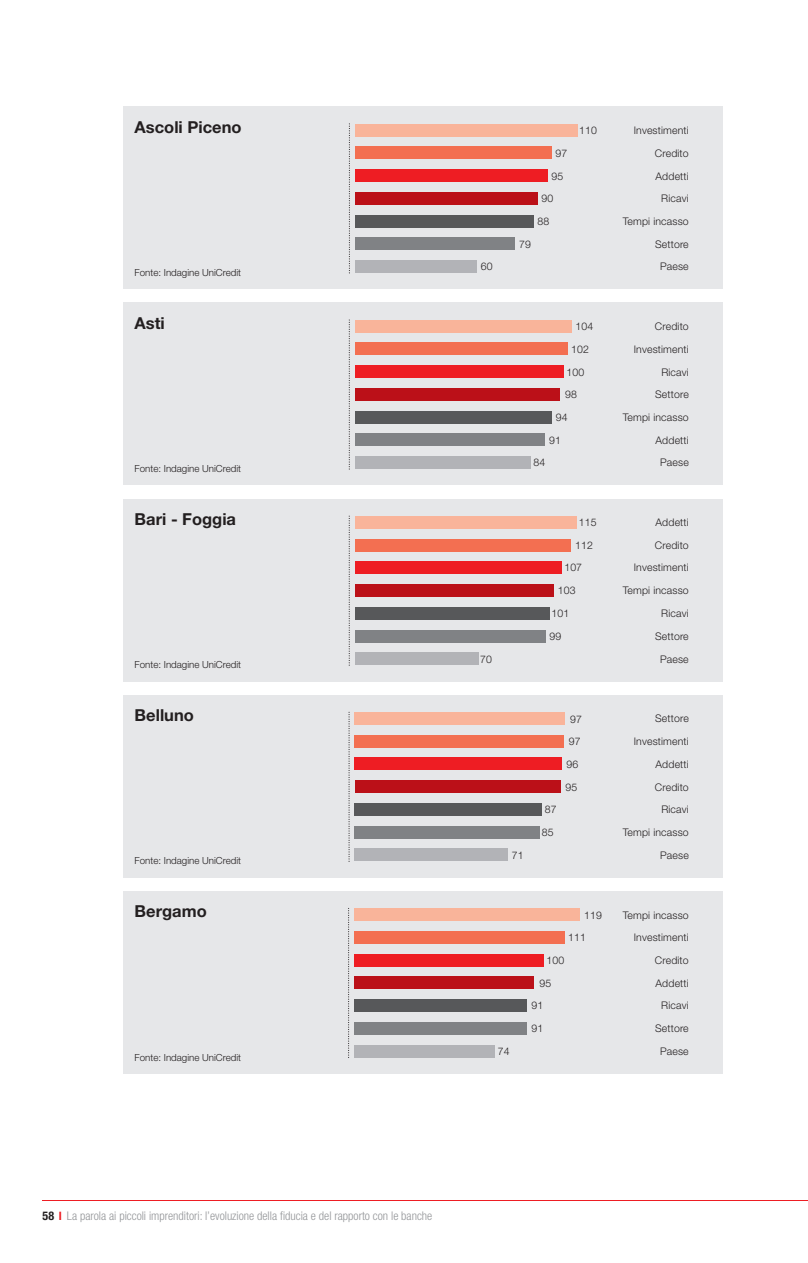
<style>
.page{position:relative;width:808px;height:1263px;background:#fff}
.page>*{position:absolute;margin:0;border:0;box-sizing:border-box;transform-origin:0 0}
.t1{font:700 16.5px "Helvetica Neue";color:#231f20}
.t2{font:300 condensed 12px "Helvetica Neue";color:#939598}
.t3{font:300 10.5px "Helvetica Neue";letter-spacing:.015em;color:#231f20}
.t4{font:300 9.75px "Helvetica Neue";color:#231f20}
.s1{font-weight:700;color:#231f20}
.s2{font-weight:700;font-size:11.7px;color:#ee1d23}
</style>
<div class="page">
<hr style="left:43px;top:1200px;width:765px;height:1px;background:#ee1d23">
<div style="left:123px;top:106px;width:600px;height:183px;background:#e6e7e9"></div>
<svg style="left:349px;top:124px;width:1px;height:149px"></svg>
<div style="left:355px;top:260px;width:122px;height:13px;background:#b2b3b7"></div>
<div style="left:355px;top:237px;width:160px;height:13px;background:#808285"></div>
<div style="left:355px;top:215px;width:178px;height:12px;background:#57585a"></div>
<div style="left:355px;top:192px;width:182px;height:13px;background:#bb1018"></div>
<div style="left:355px;top:169px;width:192px;height:13px;background:#ee1d23"></div>
<div style="left:355px;top:146px;width:196px;height:13px;background:#f36f51"></div>
<div style="left:355px;top:124px;width:223px;height:12px;background:#f9b49a"></div>
<div style="left:123px;top:302px;width:600px;height:183px;background:#e6e7e9"></div>
<svg style="left:349px;top:320px;width:1px;height:149px"></svg>
<div style="left:355px;top:456px;width:175px;height:13px;background:#b2b3b7"></div>
<div style="left:355px;top:433px;width:190px;height:13px;background:#808285"></div>
<div style="left:355px;top:411px;width:196px;height:12px;background:#57585a"></div>
<div style="left:355px;top:388px;width:204px;height:13px;background:#bb1018"></div>
<div style="left:355px;top:365px;width:209px;height:13px;background:#ee1d23"></div>
<div style="left:355px;top:342px;width:213px;height:13px;background:#f36f51"></div>
<div style="left:355px;top:320px;width:217px;height:12px;background:#f9b49a"></div>
<div style="left:123px;top:499px;width:600px;height:182px;background:#e6e7e9"></div>
<svg style="left:349px;top:516px;width:1px;height:149px"></svg>
<div style="left:355px;top:653px;width:123px;height:12px;background:#b2b3b7"></div>
<div style="left:355px;top:630px;width:191px;height:12px;background:#808285"></div>
<div style="left:355px;top:607px;width:194px;height:12px;background:#57585a"></div>
<div style="left:355px;top:584px;width:198px;height:13px;background:#bb1018"></div>
<div style="left:355px;top:562px;width:206px;height:12px;background:#ee1d23"></div>
<div style="left:355px;top:539px;width:216px;height:12px;background:#f36f51"></div>
<div style="left:355px;top:516px;width:221px;height:12px;background:#f9b49a"></div>
<div style="left:123px;top:695px;width:600px;height:182px;background:#e6e7e9"></div>
<svg style="left:348px;top:712px;width:2px;height:149px"></svg>
<div style="left:354px;top:849px;width:154px;height:12px;background:#b2b3b7"></div>
<div style="left:354px;top:826px;width:186px;height:12px;background:#808285"></div>
<div style="left:354px;top:803px;width:188px;height:13px;background:#57585a"></div>
<div style="left:354px;top:780px;width:206px;height:13px;background:#bb1018"></div>
<div style="left:354px;top:758px;width:208px;height:12px;background:#ee1d23"></div>
<div style="left:354px;top:735px;width:210px;height:13px;background:#f36f51"></div>
<div style="left:354px;top:712px;width:211px;height:13px;background:#f9b49a"></div>
<div style="left:123px;top:891px;width:600px;height:183px;background:#e6e7e9"></div>
<svg style="left:348px;top:908px;width:1px;height:148px"></svg>
<div style="left:354px;top:1045px;width:140px;height:12px;background:#b2b3b7"></div>
<div style="left:354px;top:1022px;width:172px;height:13px;background:#808285"></div>
<div style="left:354px;top:999px;width:172px;height:12px;background:#57585a"></div>
<div style="left:354px;top:976px;width:180px;height:13px;background:#bb1018"></div>
<div style="left:354px;top:954px;width:189px;height:12px;background:#ee1d23"></div>
<div style="left:354px;top:931px;width:210px;height:13px;background:#f36f51"></div>
<div style="left:354px;top:908px;width:225px;height:13px;background:#f9b49a"></div>
<h1 class="t1" style="left:135px;top:117px;width:108px">Ascoli Piceno</h1>
<p class="t3" style="left:634px;top:124px;width:56px">Investimenti</p>
<p class="t3" style="left:579px;top:124px;width:19px">110</p>
<p class="t4" style="left:135px;top:267px;width:108px">Fonte: Indagine UniCredit</p>
<p class="t3" style="left:481px;top:260px;width:13px">60</p>
<p class="t3" style="left:556px;top:147px;width:13px">97</p>
<p class="t3" style="left:552px;top:169px;width:13px">95</p>
<p class="t3" style="left:541px;top:192px;width:13px">90</p>
<p class="t3" style="left:537px;top:215px;width:13px">88</p>
<p class="t3" style="left:519px;top:238px;width:13px">79</p>
<p class="t3" style="left:655px;top:147px;width:35px">Credito</p>
<p class="t3" style="left:655px;top:169px;width:35px">Addetti</p>
<p class="t3" style="left:661px;top:192px;width:29px">Ricavi</p>
<p class="t3" style="left:623px;top:215px;width:68px">Tempi incasso</p>
<p class="t3" style="left:655px;top:238px;width:35px">Settore</p>
<p class="t3" style="left:660px;top:260px;width:30px">Paese</p>
<h1 class="t1" style="left:135px;top:313px;width:32px">Asti</h1>
<p class="t3" style="left:655px;top:320px;width:35px">Credito</p>
<p class="t3" style="left:575px;top:320px;width:19px">104</p>
<p class="t4" style="left:135px;top:463px;width:108px">Fonte: Indagine UniCredit</p>
<p class="t3" style="left:571px;top:343px;width:19px">102</p>
<p class="t3" style="left:634px;top:343px;width:56px">Investimenti</p>
<p class="t3" style="left:566px;top:365px;width:19px">100</p>
<p class="t3" style="left:661px;top:365px;width:29px">Ricavi</p>
<p class="t3" style="left:565px;top:388px;width:13px">98</p>
<p class="t3" style="left:655px;top:388px;width:35px">Settore</p>
<p class="t3" style="left:556px;top:411px;width:13px">94</p>
<p class="t3" style="left:623px;top:411px;width:68px">Tempi incasso</p>
<p class="t3" style="left:549px;top:433px;width:13px">91</p>
<p class="t3" style="left:655px;top:433px;width:35px">Addetti</p>
<p class="t3" style="left:533px;top:456px;width:13px">84</p>
<p class="t3" style="left:660px;top:456px;width:30px">Paese</p>
<h1 class="t1" style="left:135px;top:509px;width:103px">Bari - Foggia</h1>
<p class="t3" style="left:655px;top:516px;width:35px">Addetti</p>
<p class="t3" style="left:579px;top:516px;width:19px">115</p>
<p class="t4" style="left:135px;top:659px;width:108px">Fonte: Indagine UniCredit</p>
<p class="t3" style="left:480px;top:652px;width:13px">70</p>
<p class="t3" style="left:575px;top:538px;width:19px">112</p>
<p class="t3" style="left:655px;top:538px;width:35px">Credito</p>
<p class="t3" style="left:564px;top:561px;width:19px">107</p>
<p class="t3" style="left:634px;top:561px;width:56px">Investimenti</p>
<p class="t3" style="left:558px;top:584px;width:19px">103</p>
<p class="t3" style="left:623px;top:584px;width:68px">Tempi incasso</p>
<p class="t3" style="left:551px;top:607px;width:19px">101</p>
<p class="t3" style="left:661px;top:607px;width:29px">Ricavi</p>
<p class="t3" style="left:549px;top:629px;width:13px">99</p>
<p class="t3" style="left:655px;top:629px;width:35px">Settore</p>
<p class="t3" style="left:660px;top:652px;width:30px">Paese</p>
<h1 class="t1" style="left:135px;top:705px;width:61px">Belluno</h1>
<p class="t3" style="left:655px;top:712px;width:35px">Settore</p>
<p class="t3" style="left:570px;top:712px;width:13px">97</p>
<p class="t4" style="left:135px;top:855px;width:108px">Fonte: Indagine UniCredit</p>
<p class="t3" style="left:512px;top:848px;width:13px">71</p>
<p class="t3" style="left:545px;top:803px;width:13px">87</p>
<p class="t3" style="left:542px;top:826px;width:13px">85</p>
<p class="t3" style="left:569px;top:735px;width:13px">97</p>
<p class="t3" style="left:566px;top:758px;width:13px">96</p>
<p class="t3" style="left:565px;top:780px;width:13px">95</p>
<p class="t3" style="left:634px;top:735px;width:56px">Investimenti</p>
<p class="t3" style="left:655px;top:758px;width:35px">Addetti</p>
<p class="t3" style="left:655px;top:780px;width:35px">Credito</p>
<p class="t3" style="left:661px;top:803px;width:29px">Ricavi</p>
<p class="t3" style="left:623px;top:826px;width:68px">Tempi incasso</p>
<p class="t3" style="left:660px;top:848px;width:30px">Paese</p>
<h1 class="t1" style="left:135px;top:901px;width:74px">Bergamo</h1>
<p class="t3" style="left:623px;top:908px;width:68px">Tempi incasso</p>
<p class="t3" style="left:584px;top:908px;width:19px">119</p>
<p class="t4" style="left:135px;top:1051px;width:108px">Fonte: Indagine UniCredit</p>
<p class="t2" style="left:43px;top:1209px;width:391px"><span class="s1">58</span> <span class="s2">I</span> La parola ai piccoli imprenditori: l’evoluzione della fiducia e del rapporto con le banche</p>
<p class="t3" style="left:498px;top:1045px;width:13px">74</p>
<p class="t3" style="left:568px;top:931px;width:19px">111</p>
<p class="t3" style="left:546px;top:954px;width:19px">100</p>
<p class="t3" style="left:540px;top:976px;width:13px">95</p>
<p class="t3" style="left:532px;top:999px;width:13px">91</p>
<p class="t3" style="left:532px;top:1022px;width:13px">91</p>
<p class="t3" style="left:634px;top:931px;width:56px">Investimenti</p>
<p class="t3" style="left:655px;top:954px;width:35px">Credito</p>
<p class="t3" style="left:655px;top:976px;width:35px">Addetti</p>
<p class="t3" style="left:661px;top:999px;width:29px">Ricavi</p>
<p class="t3" style="left:655px;top:1022px;width:35px">Settore</p>
<p class="t3" style="left:660px;top:1045px;width:30px">Paese</p>
</div>
